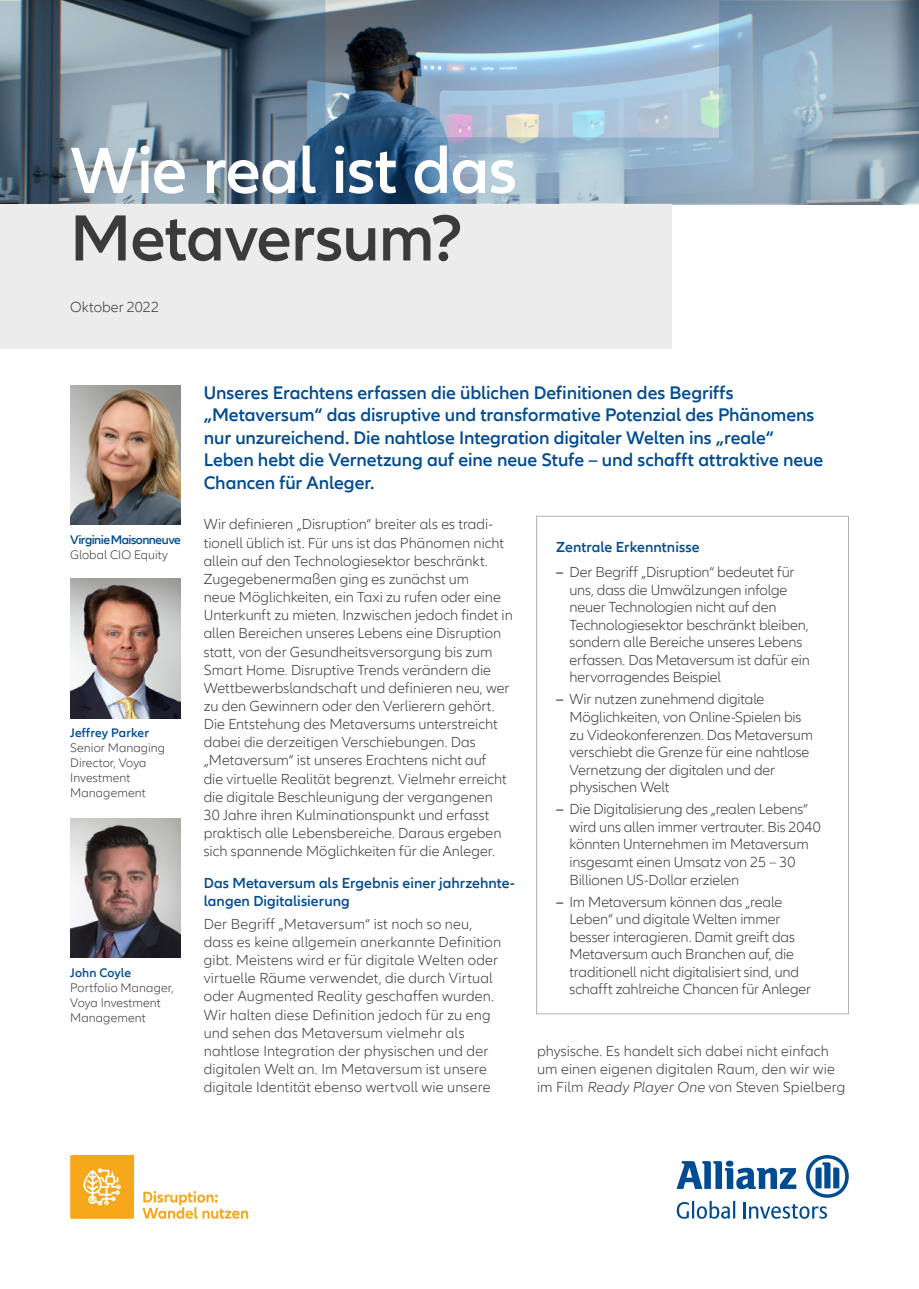
<style>
.page{position:relative;width:919px;height:1289px;background:#fff}
.page>*{position:absolute;margin:0;border:0;box-sizing:border-box;transform-origin:0 0}
.t1{font:600 67.5px "Allianz Neo";letter-spacing:-.01em;color:#fff}
.t2{font:600 67.5px "Allianz Neo";letter-spacing:-.015em;color:#3b3b3a}
.t3{font:600 18.75px/22.5px "Allianz Neo";letter-spacing:-.005em;color:#004b92}
.t4{font:300 15px/18.1px "Allianz Neo";letter-spacing:-.005em;color:#3b3b3a}
.t5{font:600 15px/18.1px "Allianz Neo";letter-spacing:.005em;color:#004b92}
.t6{font:300 12.75px/15px "Allianz Neo";letter-spacing:.005em;color:#3b3b3a}
.t7{font:600 12.75px "Allianz Neo";letter-spacing:.01em;color:#004b92}
.t8{font:600 12.75px "Allianz Neo";letter-spacing:-.04em;color:#004b92}
.s1{font-weight:600}
</style>
<div class="page">
<svg style="left:142px;top:1191px;width:106px;height:27px"></svg>
<div style="left:71px;top:1155px;width:62px;height:62px;background:#f7a81a"></div>
<div style="left:70px;top:1154px;width:64px;height:64px;border:3px solid #f7a81a"></div>
<svg style="left:83px;top:1168px;width:38px;height:37px"></svg>
<img style="left:0;top:0;width:918px;height:203px">
<div style="left:0;top:204px;width:671px;height:144px;background:#ececed"></div>
<svg style="left:676px;top:1155px;width:172px;height:63px"></svg>
<div style="left:536px;top:516px;width:312px;height:498px;border:1px solid #b1b2b3"></div>
<img style="left:70px;top:385px;width:111px;height:140px">
<img style="left:70px;top:579px;width:111px;height:139px">
<img style="left:70px;top:818px;width:111px;height:139px">
<h1 class="t1" style="left:70px;top:132px;width:448px">Wie real ist das</h1>
<h1 class="t2" style="left:70px;top:199px;width:394px">Metaversum?</h1>
<p class="t4" style="left:70px;top:298px;width:90px">Oktober 2022</p>
<p class="t8" style="left:70px;top:532px;width:112px">VirginieMaisonneuve</p>
<p class="t6" style="left:70px;top:547px;width:99px">Global CIO Equity</p>
<p class="t7" style="left:70px;top:725px;width:80px">Jeffrey Parker</p>
<p class="t6" style="left:70px;top:740px;width:97px">Senior Managing<br>Director, Voya<br>Investment<br>Management</p>
<p class="t7" style="left:70px;top:965px;width:62px">John Coyle</p>
<p class="t6" style="left:70px;top:980px;width:105px">Portfolio Manager,<br>Voya Investment<br>Management</p>
<p class="t3" style="left:204px;top:381px;width:621px">Unseres Erachtens erfassen die üblichen Definitionen des Begriffs „Metaversum“ das disruptive und transformative Potenzial des Phänomens nur unzureichend. Die nahtlose Integration digitaler Welten ins „reale“ Leben hebt die Vernetzung auf eine neue Stufe – und schafft attraktive neue Chancen für Anleger.</p>
<p class="t4" style="left:204px;top:516px;width:310px">Wir definieren „Disruption“ breiter als es tradi&shy;tionell üblich ist. Für uns ist das Phänomen nicht allein auf den Technologiesektor beschränkt.<br>Zugegebenermaßen ging es zunächst um<br>neue Möglichkeiten, ein Taxi zu rufen oder eine Unterkunft zu mieten. Inzwischen jedoch findet in allen Bereichen unseres Lebens eine Disruption statt, von der Gesundheitsversorgung bis zum Smart Home. Disruptive Trends verändern die Wettbewerbslandschaft und definieren neu, wer zu den Gewinnern oder den Verlierern gehört.<br>Die Entstehung des Metaversums unterstreicht dabei die derzeitigen Verschiebungen. Das „Metaversum“ ist unseres Erachtens nicht auf<br>die virtuelle Realität begrenzt. Vielmehr erreicht die digitale Beschleunigung der vergangenen<br>30 Jahre ihren Kulminationspunkt und erfasst praktisch alle Lebensbereiche. Daraus ergeben sich spannende Möglichkeiten für die Anleger.</p>
<p class="t5" style="left:204px;top:874px;width:312px">Das Metaversum als Ergebnis einer jahrzehnte&shy;langen Digitalisierung</p>
<p class="t4" style="left:204px;top:915px;width:299px">Der Begriff „Metaversum“ ist noch so neu, dass es keine allgemein anerkannte Definition gibt. Meistens wird er für digitale Welten oder virtuelle Räume verwendet, die durch Virtual oder Augmented Reality geschaffen wurden.<br>Wir halten diese Definition jedoch für zu eng und sehen das Metaversum vielmehr als nahtlose Integration der physischen und der digitalen Welt an. Im Metaversum ist unsere digitale Identität ebenso wertvoll wie unsere</p>
<p class="t5" style="left:556px;top:538px;width:145px">Zentrale Erkenntnisse</p>
<p class="t4" style="left:569px;top:563px;width:242px;line-height:17.5px;text-indent:-14px"><span class="s1">–</span> Der Begriff „Disruption“ bedeutet für uns, dass die Umwälzungen infolge neuer Technologien nicht auf den Technologiesektor beschränkt bleiben, sondern alle Bereiche unseres Lebens erfassen. Das Metaversum ist dafür ein hervorragendes Beispiel</p>
<p class="t4" style="left:569px;top:691px;width:245px;line-height:17.5px;text-indent:-14px"><span class="s1">–</span> Wir nutzen zunehmend digitale Möglichkeiten, von Online-Spielen bis zu Videokonferenzen. Das Metaversum verschiebt die Grenze für eine nahtlose Vernetzung der digitalen und der physischen Welt</p>
<p class="t4" style="left:569px;top:801px;width:253px;line-height:17.5px;text-indent:-14px"><span class="s1">–</span> Die Digitalisierung des „realen Lebens“ wird uns allen immer vertrauter. Bis 2040 könnten Unternehmen im Metaversum insgesamt einen Umsatz von 25 – 30<br>Billionen US-Dollar erzielen</p>
<p class="t4" style="left:569px;top:893px;width:243px;line-height:17.5px;text-indent:-14px"><span class="s1">–</span> Im Metaversum können das „reale Leben“ und digitale Welten immer besser interagieren. Damit greift das Metaversum auch Branchen auf, die traditionell nicht digitalisiert sind, und schafft zahlreiche Chancen für Anleger</p>
<p class="t4" style="left:537px;top:1042px;width:310px">physische. Es handelt sich dabei nicht einfach um einen eigenen digitalen Raum, den wir wie im Film Ready Player One von Steven Spielberg</p>
</div>
